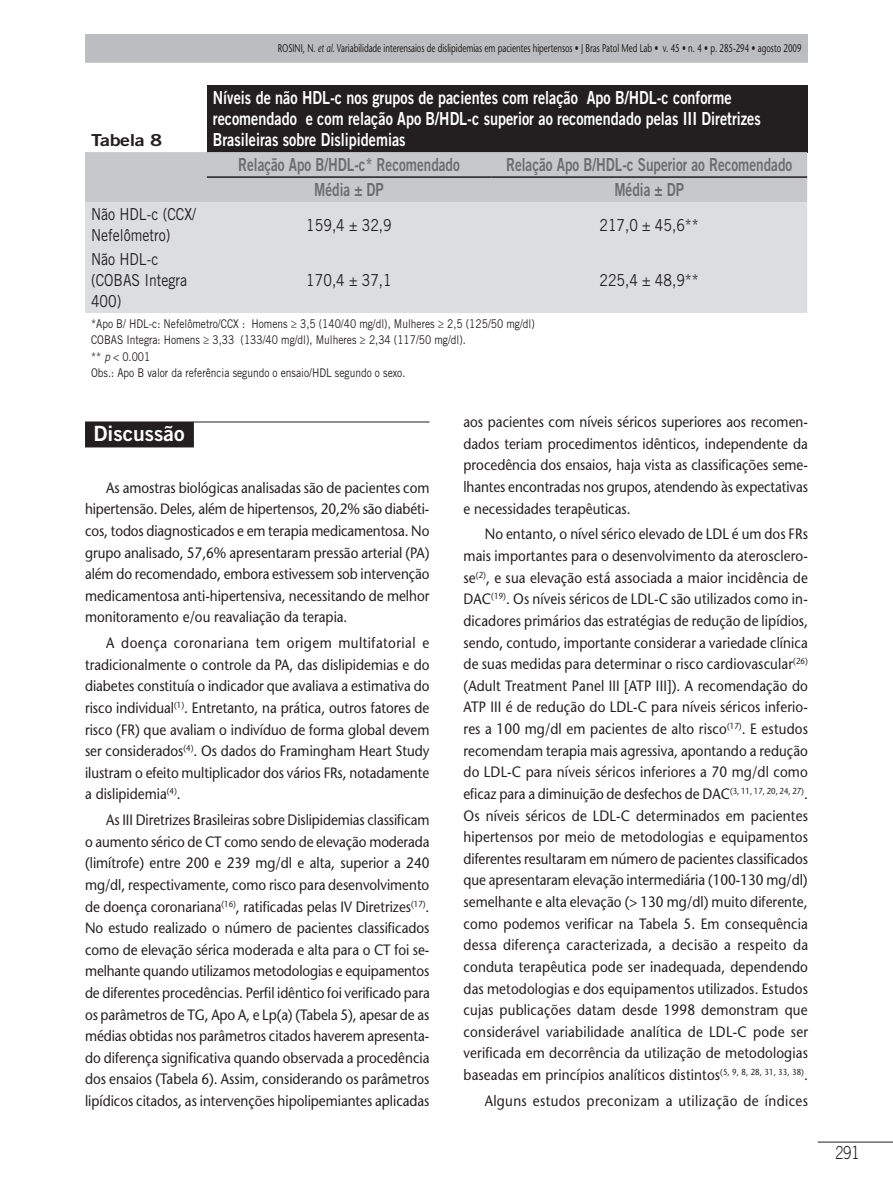
<style>
.page{position:relative;width:893px;height:1191px;background:#fff}
.page>*{position:absolute;margin:0;border:0;box-sizing:border-box;transform-origin:0 0}
.t1{font:21px "Trade Gothic LT Std Bd 2";color:#fff}
.t2{font:18px/21px "Trade Gothic LT Std Bd 2";color:#fff;scale:.8 1}
.t3{font:18px "Trade Gothic LT Std Bd 2";color:#6c6d70;scale:.75 1}
.t4{font:300 18px "Trade Gothic LT Std";color:#231f20;scale:.8 1}
.t5{font:16.5px/21px "Trade Gothic LT Std";color:#231f20;scale:.85 1}
.t6{font:16.5px "Trade Gothic LT Std Bd 2";letter-spacing:-.02em;color:#231f20;scale:1.2 1}
.t7{font:500 15px/21.6px "Stone Sans Std";color:#231f20;text-align:justify;scale:.9 1}
.t8{font:500 15px "Stone Sans Std";letter-spacing:.025em;color:#231f20;scale:.9 1}
.t9{font:12px/16.5px "Trade Gothic LT Std";color:#231f20;scale:.85 1}
.t10{font:500 11.25px "Stone Sans Std";color:#231f20;scale:.7 1}
.s1{font-style:italic}
</style>
<div class="page">
<div style="left:86px;top:35px;width:721px;height:27px;background:#bcbdc0"></div>
<div style="left:85px;top:34px;width:723px;height:29px;border:2px solid #bcbdc0"></div>
<hr style="left:818px;top:1141px;width:75px;height:1px;background:#231f20">
<div style="left:207px;top:85px;width:600px;height:67px;background:#231f20"></div>
<div style="left:85px;top:152px;width:722px;height:50px;background:#c7c8ca"></div>
<div style="left:85px;top:202px;width:722px;height:111px;background:#dcdddf"></div>
<hr style="left:207px;top:176px;width:284px;height:2px;background:#231f20">
<hr style="left:491px;top:176px;width:316px;height:2px;background:#231f20">
<hr style="left:85px;top:421px;width:344px;height:1px;background:#231f20">
<div style="left:85px;top:422px;width:109px;height:25px;background:#231f20"></div>
<p class="t6" style="left:91px;top:130px;width:61px">Tabela 8</p>
<p class="t10" style="left:278px;top:42px;width:13px">Rosini</p>
<p class="t10" style="left:303px;top:42px;width:714px">, N. <span class="s1">et al</span>. Variabilidade interensaios de dislipidemias em pacientes hipertensos • J Bras Patol Med Lab • v. 45 • n. 4 • p. 285-294 • agosto 2009</p>
<p class="t2" style="left:213px;top:87px;width:686px">Níveis de não HDL-c nos grupos de pacientes com relação Apo B/HDL-c conforme recomendado e com relação Apo B/HDL-c superior ao recomendado pelas III Diretrizes<br>Brasileiras sobre Dislipidemias</p>
<p class="t3" style="left:238px;top:153px;width:297px">Relação Apo B/HDL-c* Recomendado</p>
<p class="t3" style="left:506px;top:153px;width:383px">Relação Apo B/HDL-c Superior ao Recomendado</p>
<p class="t3" style="left:314px;top:178px;width:94px">Média ± DP</p>
<p class="t3" style="left:614px;top:178px;width:94px">Média ± DP</p>
<p class="t5" style="left:91px;top:203px;width:125px">Não HDL-c (CCX/<br>Nefelômetro)</p>
<p class="t5" style="left:306px;top:214px;width:102px">159,4 ± 32,9</p>
<p class="t5" style="left:599px;top:214px;width:119px">217,0 ± 45,6**</p>
<p class="t5" style="left:91px;top:248px;width:115px">Não HDL-c (COBAS Integra<br>400)</p>
<p class="t5" style="left:306px;top:269px;width:102px">170,4 ± 37,1</p>
<p class="t5" style="left:599px;top:269px;width:119px">225,4 ± 48,9**</p>
<p class="t9" style="left:91px;top:315px;width:523px">*Apo B/ HDL-c: Nefelômetro/CCX : Homens ≥ 3,5 (140/40 mg/dl), Mulheres ≥ 2,5 (125/50 mg/dl)<br>COBAS Integra: Homens ≥ 3,33 (133/40 mg/dl), Mulheres ≥ 2,34 (117/50 mg/dl).<br>** <span class="s1">p</span> &lt; 0.001<br>Obs.: Apo B valor da referência segundo o ensaio/HDL segundo o sexo.</p>
<h1 class="t1" style="left:94px;top:421px;width:92px">Discussão</h1>
<p class="t7" style="left:85px;top:477px;width:384px;text-indent:21px">As amostras biológicas analisadas são de pacientes com hipertensão. Deles, além de hipertensos, 20,2% são diabéti&shy;cos, todos diagnosticados e em terapia medicamentosa. No grupo analisado, 57,6% apresentaram pressão arterial (PA) além do recomendado, embora estivessem sob intervenção medicamentosa anti-hipertensiva, necessitando de melhor monitoramento e/ou reavaliação da terapia.</p>
<p class="t7" style="left:85px;top:632px;width:384px;text-indent:21px">A doença coronariana tem origem multifatorial e tradicionalmente o controle da PA, das dislipidemias e do diabetes constituía o indicador que avaliava a estimativa do risco individual<sup>(1)</sup>. Entretanto, na prática, outros fatores de risco (FR) que avaliam o indivíduo de forma global devem ser considerados<sup>(4)</sup>. Os dados do Framingham Heart Study ilustram o efeito multiplicador dos vários FRs, notadamente a dislipidemia<sup>(4)</sup>.</p>
<p class="t7" style="left:85px;top:809px;width:384px;text-indent:21px">As III Diretrizes Brasileiras sobre Dislipidemias classificam o aumento sérico de CT como sendo de elevação moderada (limítrofe) entre 200 e 239 mg/dl e alta, superior a 240 mg/dl, respectivamente, como risco para desenvolvimento de doença coronariana<sup>(16)</sup>, ratificadas pelas IV Diretrizes<sup>(17)</sup>.<br>No estudo realizado o número de pacientes classificados como de elevação sérica moderada e alta para o CT foi se&shy;melhante quando utilizamos metodologias e equipamentos de diferentes procedências. Perfil idêntico foi verificado para os parâmetros de TG, Apo A, e Lp(a) (Tabela 5), apesar de as médias obtidas nos parâmetros citados haverem apresenta&shy;do diferença significativa quando observada a procedência dos ensaios (Tabela 6). Assim, considerando os parâmetros lipídicos citados, as intervenções hipolipemiantes aplicadas</p>
<p class="t7" style="left:463px;top:411px;width:384px">aos pacientes com níveis séricos superiores aos recomen&shy;dados teriam procedimentos idênticos, independente da procedência dos ensaios, haja vista as classificações seme&shy;lhantes encontradas nos grupos, atendendo às expectativas e necessidades terapêuticas.</p>
<p class="t7" style="left:463px;top:523px;width:384px;text-indent:21px">No entanto, o nível sérico elevado de LDL é um dos FRs mais importantes para o desenvolvimento da aterosclero&shy;se<sup>(2)</sup>, e sua elevação está associada a maior incidência de DAC<sup>(19)</sup>. Os níveis séricos de LDL-C são utilizados como in&shy;dicadores primários das estratégias de redução de lipídios, sendo, contudo, importante considerar a variedade clínica de suas medidas para determinar o risco cardiovascular<sup>(26) </sup>(Adult Treatment Panel III [ATP III]). A recomendação do ATP III é de redução do LDL-C para níveis séricos inferio&shy;res a 100 mg/dl em pacientes de alto risco<sup>(17)</sup>. E estudos recomendam terapia mais agressiva, apontando a redução do LDL-C para níveis séricos inferiores a 70 mg/dl como eficaz para a diminuição de desfechos de DAC<sup>(3,</sup> <sup>11,</sup> <sup>17,</sup> <sup>20,</sup> <sup>24,</sup> <sup>27)</sup>.<br>Os níveis séricos de LDL-C determinados em pacientes hipertensos por meio de metodologias e equipamentos diferentes resultaram em número de pacientes classificados que apresentaram elevação intermediária (100-130 mg/dl) semelhante e alta elevação (&gt; 130 mg/dl) muito diferente, como podemos verificar na Tabela 5. Em consequência dessa diferença caracterizada, a decisão a respeito da conduta terapêutica pode ser inadequada, dependendo das metodologias e dos equipamentos utilizados. Estudos cujas publicações datam desde 1998 demonstram que considerável variabilidade analítica de LDL-C pode ser verificada em decorrência da utilização de metodologias baseadas em princípios analíticos distintos<sup>(5,</sup> <sup>9,</sup> <sup>8,</sup> <sup>28,</sup> <sup>31,</sup> <sup>33,</sup> <sup>38)</sup>.</p>
<p class="t8" style="left:485px;top:1091px;width:361px">Alguns estudos preconizam a utilização de índices</p>
<p class="t4" style="left:836px;top:1141px;width:32px">291</p>
</div>
